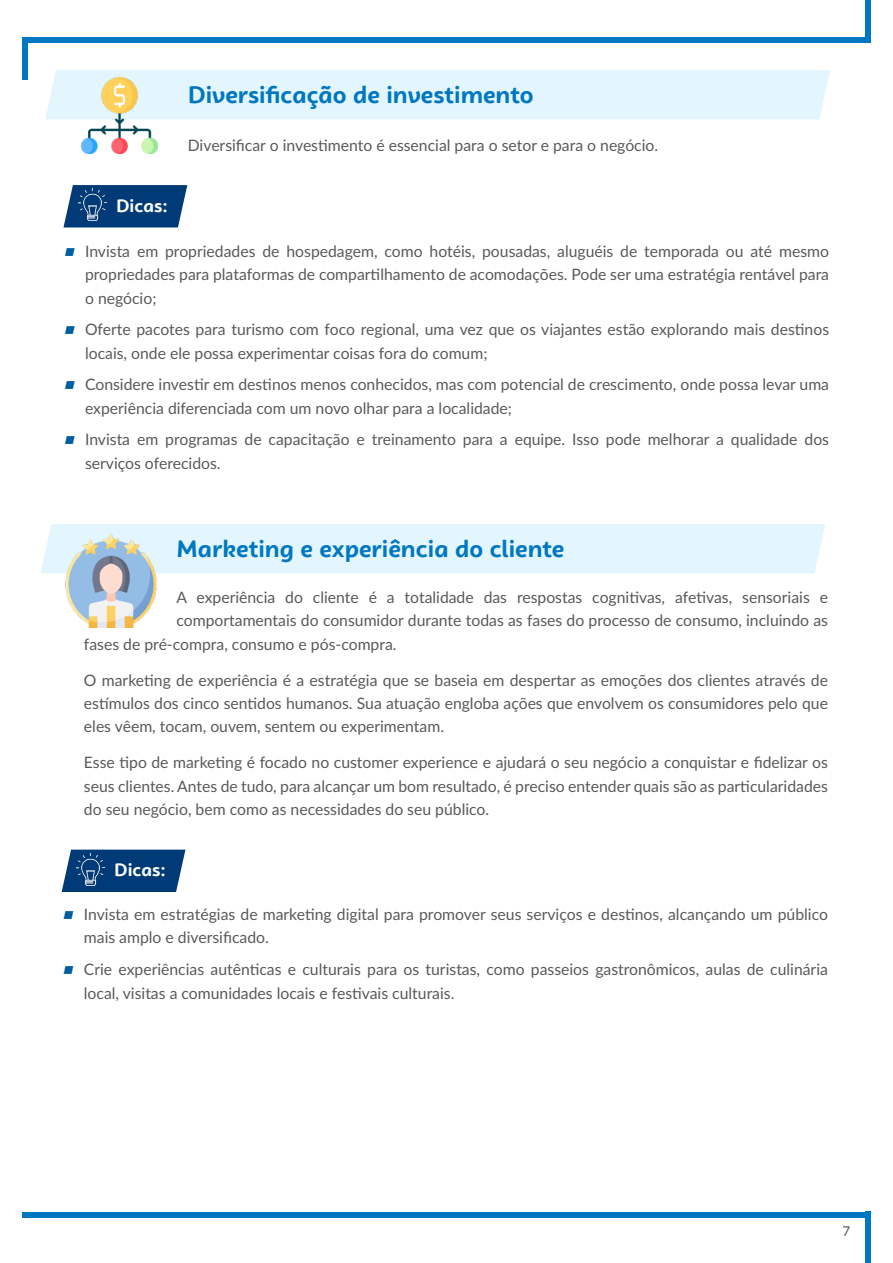
<style>
.page{position:relative;width:893px;height:1263px;background:#fff}
.page>*{position:absolute;margin:0;border:0;box-sizing:border-box;transform-origin:0 0}
.t1{font:700 24px "Campuni";color:#0077c1}
.t2{font:700 18px "Campuni";color:#fff}
.t3{font:15.75px/23.2px "Lato";color:#58595b}
.t4{font:13.5px "Lato";color:#58595b}
.s1{color:#005d9f}
</style>
<div class="page">
<div style="left:23px;top:1212px;width:847px;height:5px;background:#0077c1"></div>
<div style="left:23px;top:37px;width:847px;height:5px;background:#0077c1"></div>
<div style="left:865px;top:0;width:5px;height:42px;background:#0077c1"></div>
<div style="left:23px;top:37px;width:5px;height:43px;background:#0077c1"></div>
<div style="left:865px;top:1212px;width:5px;height:51px;background:#0077c1"></div>
<div style="left:40px;top:524px;width:785px;height:49px;background:#e3f5fd"></div>
<svg style="left:62px;top:850px;width:123px;height:42px;background:#154b83"></svg>
<img style="left:77px;top:853px;width:28px;height:32px">
<img style="left:64px;top:534px;width:93px;height:93px">
<div style="left:45px;top:70px;width:785px;height:49px;background:#e3f5fd"></div>
<svg style="left:63px;top:185px;width:124px;height:42px;background:#184d84"></svg>
<img style="left:79px;top:189px;width:28px;height:32px">
<img style="left:82px;top:78px;width:76px;height:76px">
<h1 class="t1" style="left:188px;top:79px;width:347px">Diversificação de investimento</h1>
<p class="t2" style="left:116px;top:194px;width:53px">Dicas:</p>
<p class="t3" style="left:188px;top:133px;width:472px">Diversificar o investimento é essencial para o setor e para o negócio.</p>
<p class="t3" style="left:85px;top:239px;width:746px;text-align:justify;text-indent:-21px"><span class="s1">■</span> Invista em propriedades de hospedagem, como hotéis, pousadas, aluguéis de temporada ou até mesmo propriedades para plataformas de compartilhamento de acomodações. Pode ser uma estratégia rentável para o negócio;</p>
<p class="t3" style="left:85px;top:317px;width:746px;text-indent:-21px"><span class="s1">■</span> Oferte pacotes para turismo com foco regional, uma vez que os viajantes estão explorando mais destinos locais, onde ele possa experimentar coisas fora do comum;</p>
<p class="t3" style="left:85px;top:372px;width:746px;text-indent:-21px"><span class="s1">■</span> Considere investir em destinos menos conhecidos, mas com potencial de crescimento, onde possa levar uma experiência diferenciada com um novo olhar para a localidade;</p>
<p class="t3" style="left:85px;top:427px;width:745px;text-indent:-21px"><span class="s1">■</span> Invista em programas de capacitação e treinamento para a equipe. Isso pode melhorar a qualidade dos serviços oferecidos.</p>
<h1 class="t1" style="left:176px;top:533px;width:389px">Marketing e experiência do cliente</h1>
<p class="t3" style="left:176px;top:585px;width:653px">A experiência do cliente é a totalidade das respostas cognitivas, afetivas, sensoriais e</p>
<p class="t3" style="left:176px;top:608px;width:653px">comportamentais do consumidor durante todas as fases do processo de consumo, incluindo as</p>
<p class="t3" style="left:84px;top:632px;width:314px">fases de pré-compra, consumo e pós-compra.</p>
<p class="t3" style="left:84px;top:668px;width:745px;text-align:justify">O marketing de experiência é a estratégia que se baseia em despertar as emoções dos clientes através de estímulos dos cinco sentidos humanos. Sua atuação engloba ações que envolvem os consumidores pelo que eles vêem, tocam, ouvem, sentem ou experimentam.</p>
<p class="t3" style="left:84px;top:750px;width:745px;text-align:justify">Esse tipo de marketing é focado no customer experience e ajudará o seu negócio a conquistar e fidelizar os seus clientes. Antes de tudo, para alcançar um bom resultado, é preciso entender quais são as particularidades do seu negócio, bem como as necessidades do seu público.</p>
<p class="t2" style="left:114px;top:859px;width:53px">Dicas:</p>
<p class="t3" style="left:84px;top:902px;width:746px;text-indent:-21px"><span class="s1">■</span> Invista em estratégias de marketing digital para promover seus serviços e destinos, alcançando um público mais amplo e diversificado.</p>
<p class="t3" style="left:84px;top:957px;width:746px;text-indent:-21px"><span class="s1">■</span> Crie experiências autênticas e culturais para os turistas, como passeios gastronômicos, aulas de culinária local, visitas a comunidades locais e festivais culturais.</p>
<p class="t4" style="left:843px;top:1221px;width:9px">7</p>
</div>
